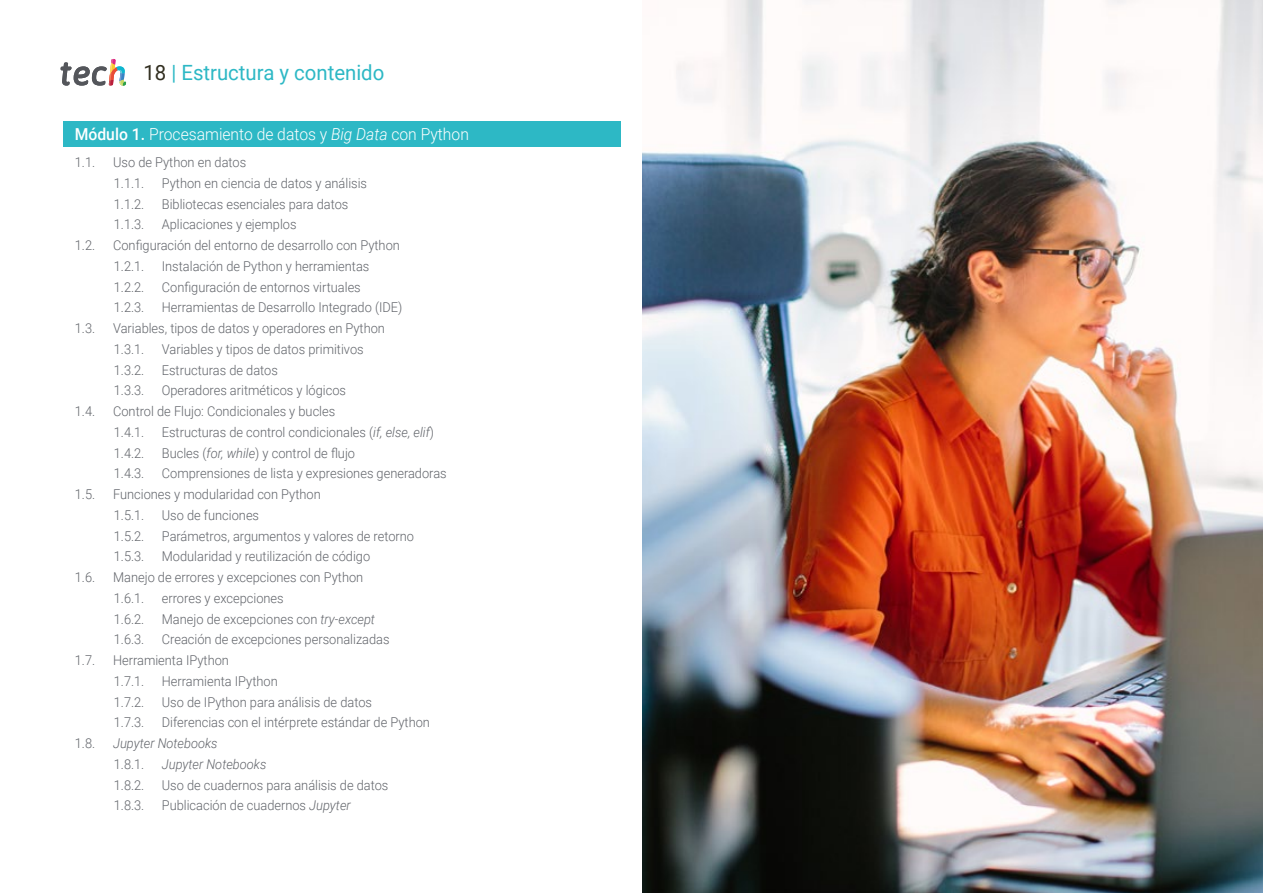
<style>
.page{position:relative;width:1263px;height:893px;background:#fff}
.page>*{position:absolute;margin:0;border:0;box-sizing:border-box;transform-origin:0 0}
.t1{font:21px "Roboto";color:#2db8c5}
.t2{font:300 16.5px "Roboto";color:#fff;scale:.95 1}
.t3{font:300 13.5px/20.7px "Roboto";color:#61646a;scale:.95 1}
.t4{font:italic 300 13.5px "Roboto";color:#61646a;scale:.95 1}
.s1{color:#312e20}
.s2{font-weight:500}
.s3{font-style:italic}
</style>
<div class="page">
<img style="left:642px;top:0;width:621px;height:893px">
<div style="left:64px;top:121px;width:557px;height:25px;background:#2db8c5"></div>
<svg style="left:61px;top:59px;width:65px;height:27px"></svg>
<h1 class="t1" style="left:144px;top:57px;width:242px"><span class="s1">18</span> | Estructura y contenido</h1>
<p class="t2" style="left:75px;top:123px;width:416px"><span class="s2">Módulo 1.</span> Procesamiento de datos y <span class="s3">Big Data</span> con Python</p>
<p class="t3" style="left:75px;top:151px;width:23px">1.1.</p>
<p class="t3" style="left:113px;top:151px;width:142px">Uso de Python en datos<br>1.1.1.</p>
<p class="t3" style="left:162px;top:172px;width:218px">Python en ciencia de datos y análisis</p>
<p class="t3" style="left:114px;top:193px;width:34px">1.1.2.</p>
<p class="t3" style="left:162px;top:193px;width:198px">Bibliotecas esenciales para datos</p>
<p class="t3" style="left:114px;top:214px;width:34px">1.1.3.</p>
<p class="t3" style="left:162px;top:214px;width:143px">Aplicaciones y ejemplos</p>
<p class="t3" style="left:75px;top:234px;width:23px">1.2.</p>
<p class="t3" style="left:113px;top:234px;width:303px">Configuración del entorno de desarrollo con Python<br>1.2.1.</p>
<p class="t3" style="left:162px;top:255px;width:220px">Instalación de Python y herramientas</p>
<p class="t3" style="left:114px;top:276px;width:34px">1.2.2.</p>
<p class="t3" style="left:162px;top:276px;width:211px">Configuración de entornos virtuales</p>
<p class="t3" style="left:114px;top:297px;width:34px">1.2.3.</p>
<p class="t3" style="left:162px;top:297px;width:255px">Herramientas de Desarrollo Integrado (IDE)</p>
<p class="t3" style="left:75px;top:317px;width:23px">1.3.</p>
<p class="t3" style="left:113px;top:317px;width:288px">Variables, tipos de datos y operadores en Python<br>1.3.1.</p>
<p class="t3" style="left:162px;top:338px;width:214px">Variables y tipos de datos primitivos</p>
<p class="t3" style="left:114px;top:359px;width:34px">1.3.2.</p>
<p class="t3" style="left:162px;top:359px;width:124px">Estructuras de datos</p>
<p class="t3" style="left:114px;top:380px;width:34px">1.3.3.</p>
<p class="t3" style="left:162px;top:380px;width:195px">Operadores aritméticos y lógicos</p>
<p class="t3" style="left:75px;top:400px;width:23px">1.4.</p>
<p class="t3" style="left:113px;top:400px;width:235px">Control de Flujo: Condicionales y bucles<br>1.4.1.</p>
<p class="t3" style="left:162px;top:421px;width:288px">Estructuras de control condicionales (<span class="s3">if, else, elif</span>)</p>
<p class="t3" style="left:114px;top:442px;width:34px">1.4.2.</p>
<p class="t3" style="left:162px;top:442px;width:205px">Bucles (<span class="s3">for, while</span>) y control de flujo</p>
<p class="t3" style="left:114px;top:463px;width:34px">1.4.3.</p>
<p class="t3" style="left:162px;top:463px;width:301px">Comprensiones de lista y expresiones generadoras</p>
<p class="t3" style="left:75px;top:483px;width:23px">1.5.</p>
<p class="t3" style="left:113px;top:483px;width:220px">Funciones y modularidad con Python<br>1.5.1.</p>
<p class="t3" style="left:162px;top:504px;width:104px">Uso de funciones</p>
<p class="t3" style="left:114px;top:525px;width:34px">1.5.2.</p>
<p class="t3" style="left:162px;top:525px;width:267px">Parámetros, argumentos y valores de retorno</p>
<p class="t3" style="left:114px;top:546px;width:34px">1.5.3.</p>
<p class="t3" style="left:162px;top:546px;width:221px">Modularidad y reutilización de código</p>
<p class="t3" style="left:75px;top:566px;width:23px">1.6.</p>
<p class="t3" style="left:113px;top:566px;width:265px">Manejo de errores y excepciones con Python<br>1.6.1.</p>
<p class="t3" style="left:162px;top:587px;width:130px">errores y excepciones</p>
<p class="t3" style="left:114px;top:608px;width:34px">1.6.2.</p>
<p class="t3" style="left:162px;top:608px;width:226px">Manejo de excepciones con <span class="s3">try-except</span></p>
<p class="t3" style="left:114px;top:629px;width:34px">1.6.3.</p>
<p class="t3" style="left:162px;top:629px;width:241px">Creación de excepciones personalizadas</p>
<p class="t3" style="left:75px;top:649px;width:23px">1.7.</p>
<p class="t3" style="left:113px;top:649px;width:123px">Herramienta IPython<br>1.7.1.</p>
<p class="t3" style="left:162px;top:670px;width:123px">Herramienta IPython</p>
<p class="t3" style="left:114px;top:691px;width:34px">1.7.2.</p>
<p class="t3" style="left:162px;top:691px;width:223px">Uso de IPython para análisis de datos</p>
<p class="t3" style="left:114px;top:712px;width:34px">1.7.3.</p>
<p class="t3" style="left:162px;top:712px;width:284px">Diferencias con el intérprete estándar de Python</p>
<p class="t3" style="left:75px;top:732px;width:23px">1.8.</p>
<p class="t4" style="left:113px;top:734px;width:112px">Jupyter Notebooks</p>
<p class="t3" style="left:114px;top:753px;width:34px">1.8.1.</p>
<p class="t4" style="left:162px;top:755px;width:112px">Jupyter Notebooks</p>
<p class="t3" style="left:114px;top:774px;width:34px">1.8.2.</p>
<p class="t3" style="left:162px;top:774px;width:240px">Uso de cuadernos para análisis de datos</p>
<p class="t3" style="left:114px;top:795px;width:34px">1.8.3.</p>
<p class="t3" style="left:162px;top:795px;width:200px">Publicación de cuadernos <span class="s3">Jupyter</span></p>
</div>
